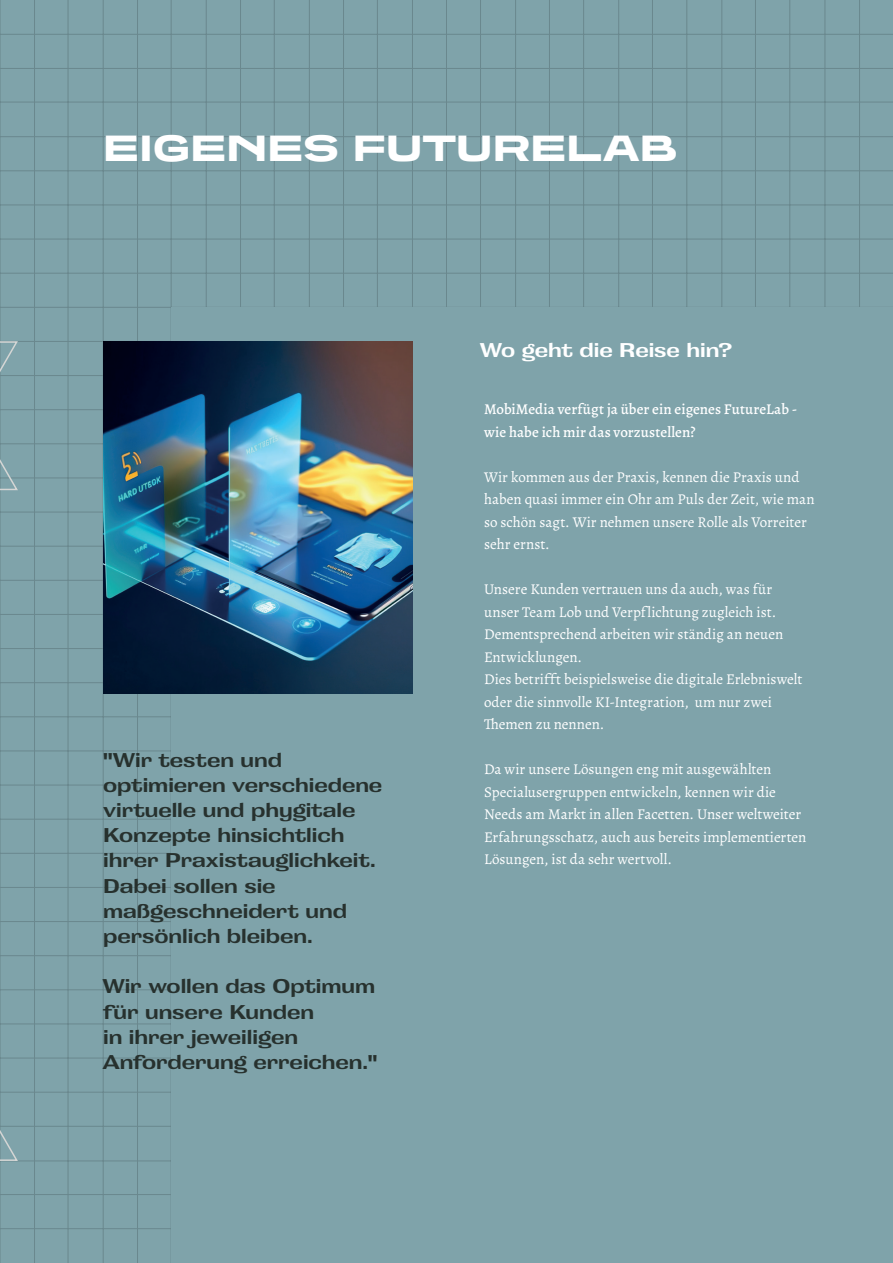
<style>
.page{position:relative;width:893px;height:1263px;background:#7fa3aa}
.page>*{position:absolute;margin:0;border:0;box-sizing:border-box;transform-origin:0 0}
.t1{font:37.5px "Tussilago Hv";letter-spacing:.01em;color:#fff}
.t2{font:600 expanded 21px/25.2px "Grange";color:#27312e}
.t3{font:600 expanded 21px "Grange";letter-spacing:-.005em;color:#fff}
.t4{font:15px/22.5px "Alegreya";color:#fff}
.t5{font:500 15px/22.5px "Alegreya";letter-spacing:.005em;color:#fff}
</style>
<div class="page">
<img style="left:103px;top:341px;width:309px;height:352px">
<svg style="left:0;top:1011px;width:19px;height:151px"></svg>
<svg style="left:0;top:340px;width:19px;height:152px"></svg>
<h1 class="t1" style="left:103px;top:124px;width:576px">EIGENES FUTURELAB</h1>
<h2 class="t2" style="left:103px;top:747px;width:281px">"Wir testen und optimieren verschiedene virtuelle und phygitale<br>Konzepte hinsichtlich ihrer Praxistauglichkeit.<br>Dabei sollen sie maßgeschneidert und persönlich bleiben.</h2>
<h2 class="t2" style="left:103px;top:973px;width:276px">Wir wollen das Optimum für unsere Kunden<br>in ihrer jeweiligen<br>Anforderung erreichen."</h2>
<h2 class="t3" style="left:480px;top:338px;width:253px">Wo geht die Reise hin?</h2>
<p class="t5" style="left:484px;top:398px;width:315px">MobiMedia verfügt ja über ein eigenes FutureLab - wie habe ich mir das vorzustellen?</p>
<p class="t4" style="left:484px;top:465px;width:332px">Wir kommen aus der Praxis, kennen die Praxis und haben quasi immer ein Ohr am Puls der Zeit, wie man so schön sagt. Wir nehmen unsere Rolle als Vorreiter sehr ernst.</p>
<p class="t4" style="left:484px;top:578px;width:320px">Unsere Kunden vertrauen uns da auch, was für unser Team Lob und Verpflichtung zugleich ist.<br>Dementsprechend arbeiten wir ständig an neuen Entwicklungen.<br>Dies betrifft beispielsweise die digitale Erlebniswelt oder die sinnvolle KI-Integration, um nur zwei Themen zu nennen.</p>
<p class="t4" style="left:484px;top:758px;width:324px">Da wir unsere Lösungen eng mit ausgewählten Specialusergruppen entwickeln, kennen wir die Needs am Markt in allen Facetten. Unser weltweiter Erfahrungsschatz, auch aus bereits implementierten Lösungen, ist da sehr wertvoll.</p>
</div>
